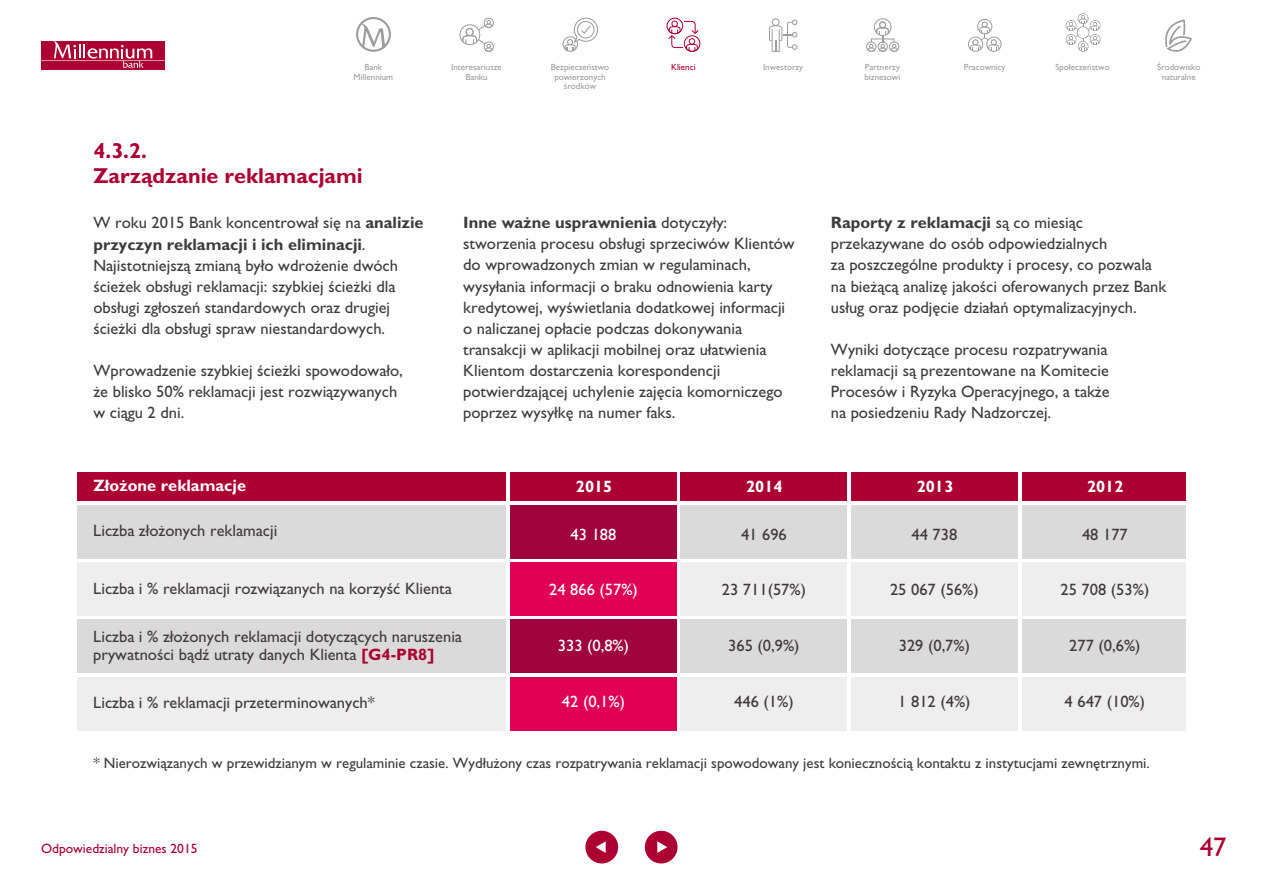
<style>
.page{position:relative;width:1263px;height:893px;background:#fff}
.page>*{position:absolute;margin:0;border:0;box-sizing:border-box;transform-origin:0 0}
.t1{font:27px "Gill Sans";color:#ac0032}
.t2{font:700 21.75px/25.5px "Gill Sans";color:#ac0032}
.t3{font:16.5px/21px "Gill Sans";color:#3e3b3b}
.t4{font:700 16.5px "Gill Sans";color:#fff}
.t5{font:16.5px "Gill Sans";color:#fff}
.t6{font:15px "Gill Sans";color:#3e3b3b}
.t7{font:13.5px "Gill Sans";color:#ac0032}
.t8{font:9px/9.4px "Gill Sans";color:#9d9d9d;text-align:center}
.t9{font:9px "Gill Sans";color:#ac0032}
.s1{font-weight:700}
.s2{font-weight:700;color:#ac0032}
</style>
<div class="page">
<div style="left:41px;top:41px;width:124px;height:29px;background:#ac0032"></div>
<svg style="left:41px;top:41px;width:124px;height:27px"></svg>
<div style="left:585px;top:831px;width:33px;height:32px;background:#ac0032;border-radius:50%"></div>
<div style="left:645px;top:831px;width:32px;height:32px;background:#ac0032;border-radius:50%"></div>
<svg style="left:657px;top:841px;width:10px;height:12px"></svg>
<svg style="left:596px;top:841px;width:10px;height:12px"></svg>
<svg style="left:666px;top:18px;width:34px;height:34px"></svg>
<svg style="left:459px;top:18px;width:35px;height:34px"></svg>
<svg style="left:356px;top:17px;width:35px;height:35px"></svg>
<svg style="left:562px;top:18px;width:36px;height:34px"></svg>
<svg style="left:769px;top:18px;width:28px;height:34px"></svg>
<svg style="left:866px;top:18px;width:33px;height:34px"></svg>
<svg style="left:968px;top:19px;width:33px;height:33px"></svg>
<svg style="left:1165px;top:19px;width:27px;height:33px"></svg>
<svg style="left:1066px;top:13px;width:34px;height:39px"></svg>
<div style="left:78px;top:505px;width:428px;height:53px;background:#dadada"></div>
<div style="left:510px;top:505px;width:167px;height:53px;background:#9f043c"></div>
<div style="left:681px;top:505px;width:166px;height:53px;background:#dadada"></div>
<div style="left:851px;top:505px;width:167px;height:53px;background:#dadada"></div>
<div style="left:1022px;top:505px;width:163px;height:53px;background:#dadada"></div>
<div style="left:78px;top:620px;width:428px;height:53px;background:#dadada"></div>
<div style="left:510px;top:620px;width:167px;height:53px;background:#9f043c"></div>
<div style="left:681px;top:620px;width:166px;height:53px;background:#dadada"></div>
<div style="left:851px;top:620px;width:167px;height:53px;background:#dadada"></div>
<div style="left:1022px;top:620px;width:163px;height:53px;background:#dadada"></div>
<div style="left:78px;top:562px;width:428px;height:54px;background:#eee"></div>
<div style="left:510px;top:562px;width:167px;height:54px;background:#e00155"></div>
<div style="left:681px;top:562px;width:166px;height:54px;background:#eee"></div>
<div style="left:851px;top:562px;width:167px;height:54px;background:#eee"></div>
<div style="left:1022px;top:562px;width:163px;height:54px;background:#eee"></div>
<div style="left:78px;top:677px;width:428px;height:53px;background:#eee"></div>
<div style="left:510px;top:677px;width:167px;height:53px;background:#e00155"></div>
<div style="left:681px;top:677px;width:166px;height:53px;background:#eee"></div>
<div style="left:851px;top:677px;width:167px;height:53px;background:#eee"></div>
<div style="left:1022px;top:677px;width:163px;height:53px;background:#eee"></div>
<div style="left:510px;top:472px;width:167px;height:29px;background:#ac0032"></div>
<div style="left:78px;top:472px;width:428px;height:29px;background:#ac0032"></div>
<div style="left:681px;top:472px;width:166px;height:29px;background:#ac0032"></div>
<div style="left:851px;top:472px;width:167px;height:29px;background:#ac0032"></div>
<div style="left:1022px;top:472px;width:163px;height:29px;background:#ac0032"></div>
<p class="t8" style="left:354px;top:62px;width:41px">Bank<br>Millennium</p>
<p class="t9" style="left:671px;top:62px;width:26px">Klienci</p>
<p class="t8" style="left:763px;top:62px;width:42px">Inwestorzy</p>
<p class="t8" style="left:864px;top:62px;width:37px;text-align:left">Partnerzy biznesowi</p>
<p class="t8" style="left:964px;top:62px;width:43px">Pracownicy</p>
<p class="t8" style="left:1055px;top:62px;width:56px">Społeczeństwo</p>
<p class="t8" style="left:1157px;top:62px;width:45px">Środowisko naturalne</p>
<p class="t8" style="left:451px;top:62px;width:52px">Interesariusze<br>Banku</p>
<p class="t8" style="left:551px;top:62px;width:60px">Bezpieczeństwo powierzonych środków</p>
<h2 class="t2" style="left:93px;top:138px;width:271px">4.3.2.<br>Zarządzanie reklamacjami</h2>
<p class="t3" style="left:93px;top:212px;width:332px">W roku 2015 Bank koncentrował się na <span class="s1">analizie przyczyn reklamacji i ich eliminacji</span>.<br>Najistotniejszą zmianą było wdrożenie dwóch ścieżek obsługi reklamacji: szybkiej ścieżki dla obsługi zgłoszeń standardowych oraz drugiej ścieżki dla obsługi spraw niestandardowych.</p>
<p class="t3" style="left:93px;top:360px;width:311px">Wprowadzenie szybkiej ścieżki spowodowało, że blisko 50% reklamacji jest rozwiązywanych w ciągu 2 dni.</p>
<p class="t3" style="left:463px;top:212px;width:333px"><span class="s1">Inne ważne usprawnienia</span> dotyczyły: stworzenia procesu obsługi sprzeciwów Klientów do wprowadzonych zmian w regulaminach, wysyłania informacji o braku odnowienia karty kredytowej, wyświetlania dodatkowej informacji o naliczanej opłacie podczas dokonywania transakcji w aplikacji mobilnej oraz ułatwienia Klientom dostarczenia korespondencji potwierdzającej uchylenie zajęcia komorniczego poprzez wysyłkę na numer faks.</p>
<p class="t3" style="left:831px;top:212px;width:337px"><span class="s1">Raporty z reklamacji</span> są co miesiąc przekazywane do osób odpowiedzialnych<br>za poszczególne produkty i procesy, co pozwala na bieżącą analizę jakości oferowanych przez Bank usług oraz podjęcie działań optymalizacyjnych.</p>
<p class="t3" style="left:831px;top:339px;width:280px">Wyniki dotyczące procesu rozpatrywania reklamacji są prezentowane na Komitecie Procesów i Ryzyka Operacyjnego, a także na posiedzeniu Rady Nadzorczej.</p>
<p class="t4" style="left:93px;top:475px;width:154px">Złożone reklamacje</p>
<p class="t4" style="left:576px;top:477px;width:38px">2015</p>
<p class="t4" style="left:746px;top:477px;width:38px">2014</p>
<p class="t4" style="left:917px;top:477px;width:38px">2013</p>
<p class="t4" style="left:1087px;top:477px;width:38px">2012</p>
<p class="t3" style="left:93px;top:520px;width:186px">Liczba złożonych reklamacji</p>
<p class="t3" style="left:93px;top:577px;width:360px">Liczba i % reklamacji rozwiązanych na korzyść Klienta</p>
<p class="t3" style="left:93px;top:628px;width:370px;line-height:17.5px">Liczba i % złożonych reklamacji dotyczących naruszenia prywatności bądź utraty danych Klienta <span class="s2">[G4-PR8]</span></p>
<p class="t3" style="left:93px;top:692px;width:283px">Liczba i % reklamacji przeterminowanych*</p>
<p class="t5" style="left:571px;top:525px;width:47px">43 188</p>
<p class="t3" style="left:741px;top:524px;width:47px">41 696</p>
<p class="t3" style="left:911px;top:524px;width:47px">44 738</p>
<p class="t3" style="left:1082px;top:524px;width:47px">48 177</p>
<p class="t5" style="left:549px;top:580px;width:90px">24 866 (57%)</p>
<p class="t3" style="left:722px;top:579px;width:86px">23 711(57%)</p>
<p class="t3" style="left:890px;top:579px;width:90px">25 067 (56%)</p>
<p class="t3" style="left:1060px;top:579px;width:90px">25 708 (53%)</p>
<p class="t5" style="left:558px;top:636px;width:73px">333 (0,8%)</p>
<p class="t3" style="left:728px;top:635px;width:73px">365 (0,9%)</p>
<p class="t3" style="left:899px;top:635px;width:73px">329 (0,7%)</p>
<p class="t3" style="left:1069px;top:635px;width:73px">277 (0,6%)</p>
<p class="t5" style="left:562px;top:691px;width:65px">42 (0,1%)</p>
<p class="t3" style="left:734px;top:690px;width:61px">446 (1%)</p>
<p class="t3" style="left:898px;top:690px;width:74px">1 812 (4%)</p>
<p class="t3" style="left:1065px;top:690px;width:82px">4 647 (10%)</p>
<p class="t6" style="left:93px;top:755px;width:1058px">* Nierozwiązanych w przewidzianym w regulaminie czasie. Wydłużony czas rozpatrywania reklamacji spowodowany jest koniecznością kontaktu z instytucjami zewnętrznymi.</p>
<p class="t7" style="left:41px;top:841px;width:158px">Odpowiedzialny biznes 2015</p>
<h1 class="t1" style="left:1200px;top:831px;width:28px">47</h1>
</div>
